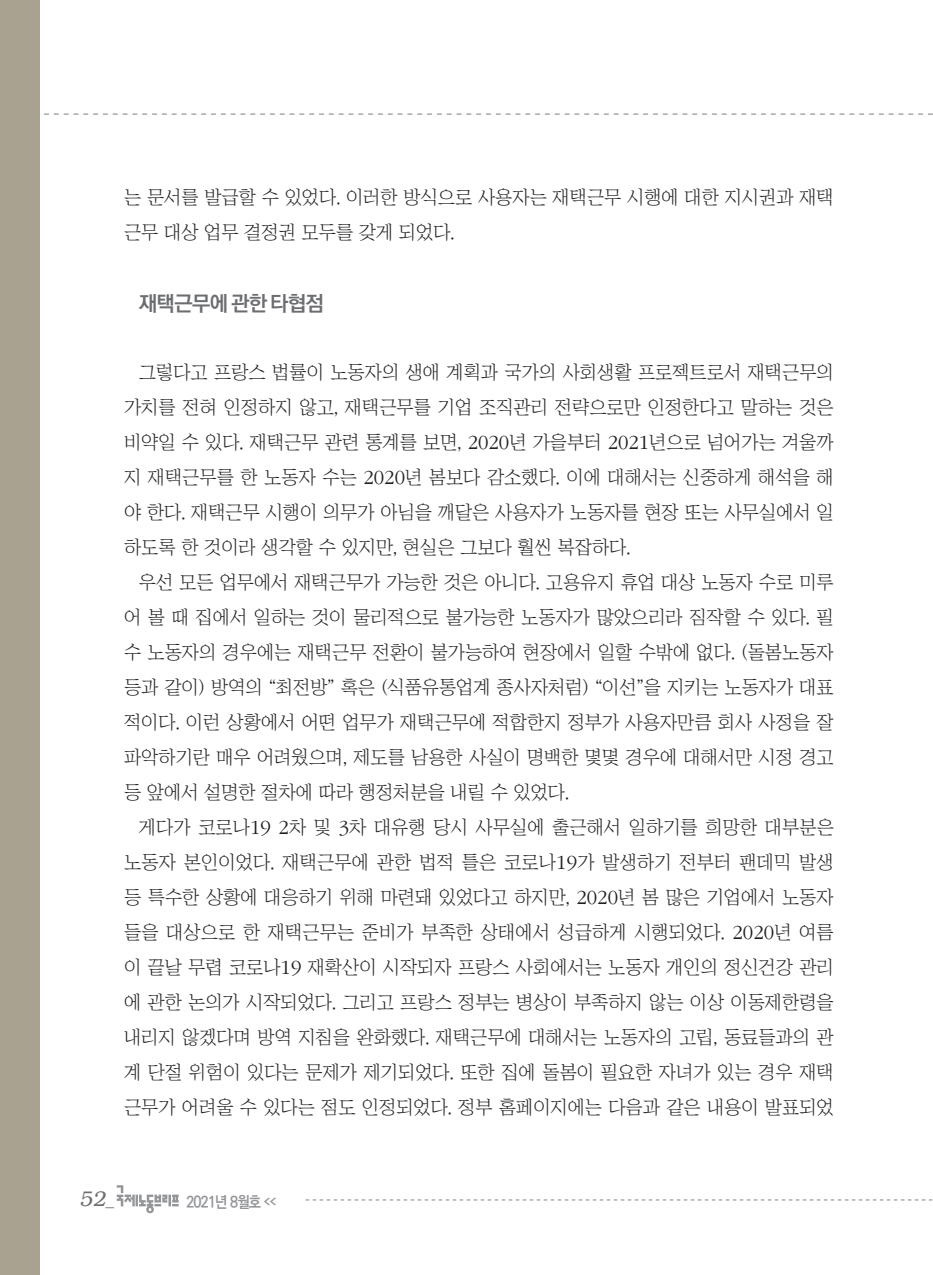
<style>
.page{position:relative;width:933px;height:1275px;background:#fff}
.page>*{position:absolute;margin:0;border:0;box-sizing:border-box;transform-origin:0 0}
.중제목{font:700 21px "Ko Pub Dotum";letter-spacing:-.03em;color:#6c6d70}
.t1{font:italic 300 21px "Bookman";color:#6c6d70}
.본문{font:18.9px/35px "Chosunilbo NM";color:#231f20;text-align:justify}
.t2{font:700 15.75px "Ko Pub Dotum";letter-spacing:-.055em;color:#939598;scale:.9 1}
.s1{font-family:"ITC Garamond Std";font-weight:300;font-size:20.82px}
.s2{font-family:"Helvetica";font-weight:400;font-style:normal;font-size:17.5px}
.s3{font-size:7.88px}
</style>
<div class="page">
<svg style="left:44px;top:113px;width:889px;height:2px"></svg>
<div style="left:0;top:0;width:40px;height:1275px;background:#aaa291"></div>
<svg style="left:306px;top:1199px;width:626px;height:1px"></svg>
<svg style="left:117px;top:1185px;width:62px;height:28px"></svg>
<p class="본문" style="left:124px;top:179px;width:711px">는 문서를 발급할 수 있었다. 이러한 방식으로 사용자는 재택근무 시행에 대한 지시권과 재택 근무 대상 업무 결정권 모두를 갖게 되었다.</p>
<p class="중제목" style="left:139px;top:293px;width:186px">재택근무에 관한 타협점</p>
<p class="본문" style="left:124px;top:354px;width:711px;text-indent:15px">그렇다고 프랑스 법률이 노동자의 생애 계획과 국가의 사회생활 프로젝트로서 재택근무의 가치를 전혀 인정하지 않고, 재택근무를 기업 조직관리 전략으로만 인정한다고 말하는 것은 비약일 수 있다. 재택근무 관련 통계를 보면, <span class="s1">2020</span>년 가을부터 <span class="s1">2021</span>년으로 넘어가는 겨울까 지 재택근무를 한 노동자 수는 <span class="s1">2020</span>년 봄보다 감소했다. 이에 대해서는 신중하게 해석을 해 야 한다. 재택근무 시행이 의무가 아님을 깨달은 사용자가 노동자를 현장 또는 사무실에서 일 하도록 한 것이라 생각할 수 있지만, 현실은 그보다 훨씬 복잡하다.</p>
<p class="본문" style="left:124px;top:564px;width:711px;text-indent:15px">우선 모든 업무에서 재택근무가 가능한 것은 아니다. 고용유지 휴업 대상 노동자 수로 미루 어 볼 때 집에서 일하는 것이 물리적으로 불가능한 노동자가 많았으리라 짐작할 수 있다. 필 수 노동자의 경우에는 재택근무 전환이 불가능하여 현장에서 일할 수밖에 없다. (돌봄노동자 등과 같이) 방역의 “최전방” 혹은 (식품유통업계 종사자처럼) “이선”을 지키는 노동자가 대표 적이다. 이런 상황에서 어떤 업무가 재택근무에 적합한지 정부가 사용자만큼 회사 사정을 잘 파악하기란 매우 어려웠으며, 제도를 남용한 사실이 명백한 몇몇 경우에 대해서만 시정 경고 등 앞에서 설명한 절차에 따라 행정처분을 내릴 수 있었다.</p>
<p class="본문" style="left:124px;top:809px;width:711px;text-indent:15px">게다가 코로나<span class="s1">19 2</span>차 및 <span class="s1">3</span>차 대유행 당시 사무실에 출근해서 일하기를 희망한 대부분은 노동자 본인이었다. 재택근무에 관한 법적 틀은 코로나<span class="s1">19</span>가 발생하기 전부터 팬데믹 발생 등 특수한 상황에 대응하기 위해 마련돼 있었다고 하지만, <span class="s1">2020</span>년 봄 많은 기업에서 노동자 들을 대상으로 한 재택근무는 준비가 부족한 상태에서 성급하게 시행되었다. <span class="s1">2020</span>년 여름 이 끝날 무렵 코로나<span class="s1">19</span> 재확산이 시작되자 프랑스 사회에서는 노동자 개인의 정신건강 관리 에 관한 논의가 시작되었다. 그리고 프랑스 정부는 병상이 부족하지 않는 이상 이동제한령을 내리지 않겠다며 방역 지침을 완화했다. 재택근무에 대해서는 노동자의 고립, 동료들과의 관 계 단절 위험이 있다는 문제가 제기되었다. 또한 집에 돌봄이 필요한 자녀가 있는 경우 재택 근무가 어려울 수 있다는 점도 인정되었다. 정부 홈페이지에는 다음과 같은 내용이 발표되었</p>
<p class="t1" style="left:79px;top:1187px;width:36px">52<span class="s2">_</span></p>
<p class="t2" style="left:186px;top:1194px;width:101px">2021년 8월호 <span class="s3">&lt;&lt;</span></p>
</div>
